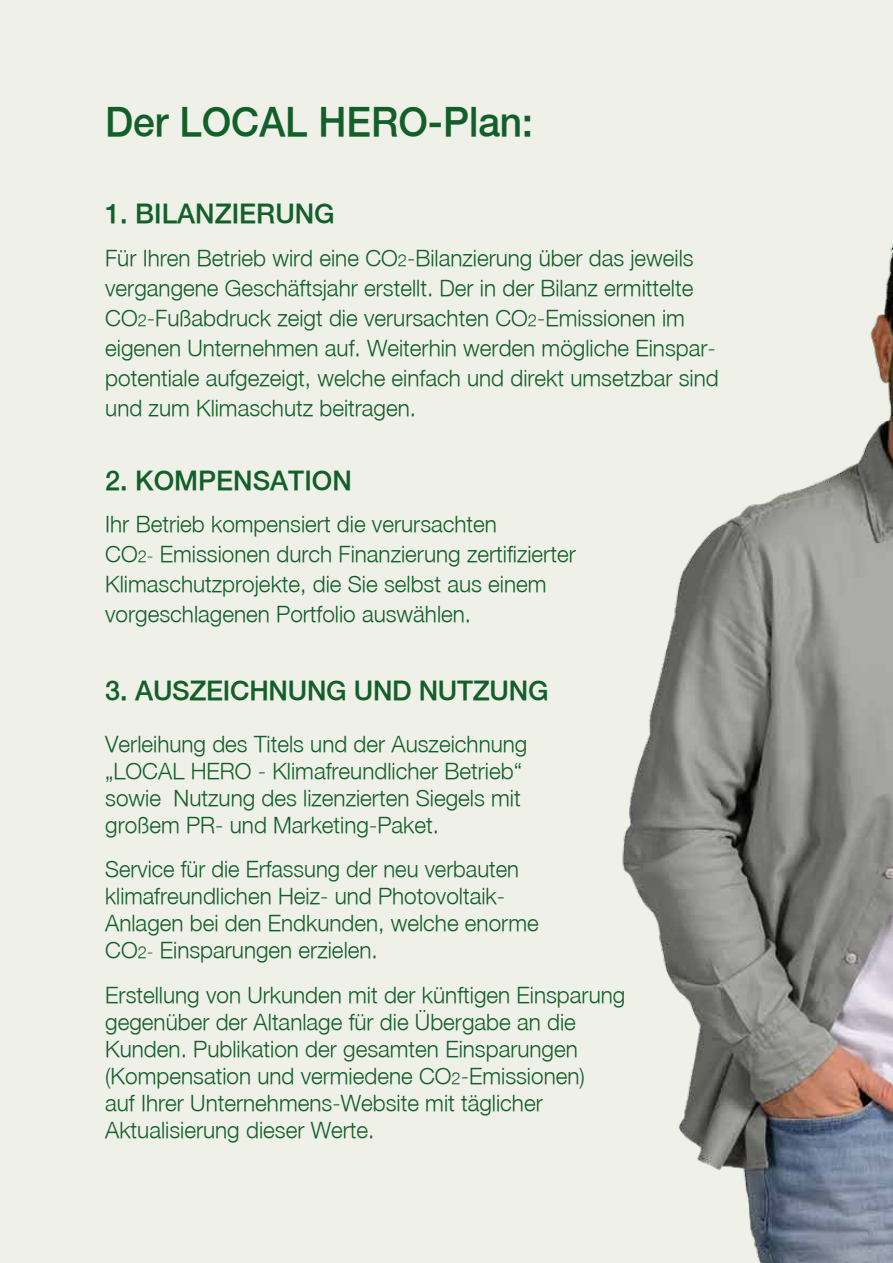
<style>
.page{position:relative;width:893px;height:1263px;background:#eff1e9}
.page>*{position:absolute;margin:0;border:0;box-sizing:border-box;transform-origin:0 0}
.t1{font:500 40.5px "Helvetica Neue 65";color:#135f29;scale:.96 1}
.t2{font:500 27px "Helvetica Neue 65";color:#135f29}
.t3{font:300 22.5px/27px "Helvetica Neue 45";color:#135f29}
.s1{font-size:16.5px}
.s2{font-size:18px}
</style>
<div class="page">
<img style="left:622px;top:244px;width:271px;height:1019px">
<h1 class="t1" style="left:105px;top:97px;width:447px">Der LOCAL HERO-Plan:</h1>
<p class="t2" style="left:105px;top:198px;width:231px">1. BILANZIERUNG</p>
<p class="t3" style="left:105px;top:243px;width:615px;line-height:30px">Für Ihren Betrieb wird eine CO<span class="s1">2</span>-Bilanzierung über das jeweils vergangene Geschäftsjahr erstellt. Der in der Bilanz ermittelte CO<span class="s1">2</span>-Fußabdruck zeigt die verursachten CO<span class="s1">2</span>-Emissionen im eigenen Unternehmen auf. Weiterhin werden mögliche Einspar&shy;potentiale aufgezeigt, welche einfach und direkt umsetzbar sind und zum Klimaschutz beitragen.</p>
<p class="t2" style="left:105px;top:464px;width:248px">2. KOMPENSATION</p>
<p class="t3" style="left:105px;top:509px;width:472px;line-height:30px">Ihr Betrieb kompensiert die verursachten<br>CO<span class="s1">2</span><span class="s2">-</span> Emissionen durch Finanzierung zertifizierter Klimaschutzprojekte, die Sie selbst aus einem vorgeschlagenen Portfolio auswählen.</p>
<p class="t2" style="left:105px;top:675px;width:445px">3. AUSZEICHNUNG UND NUTZUNG</p>
<p class="t3" style="left:105px;top:730px;width:424px">Verleihung des Titels und der Auszeichnung „LOCAL HERO - Klimafreundlicher Betrieb“ sowie Nutzung des lizenzierten Siegels mit großem PR- und Marketing-Paket.</p>
<p class="t3" style="left:105px;top:855px;width:435px">Service für die Erfassung der neu verbauten klimafreundlichen Heiz- und Photovoltaik-Anlagen bei den Endkunden, welche enorme CO<span class="s1">2</span><span class="s2">-</span> Einsparungen erzielen.</p>
<p class="t3" style="left:105px;top:981px;width:522px">Erstellung von Urkunden mit der künftigen Einsparung gegenüber der Altanlage für die Übergabe an die Kunden. Publikation der gesamten Einsparungen (Kompensation und vermiedene CO<span class="s1">2</span>-Emissionen)<br>auf Ihrer Unternehmens-Website mit täglicher Aktualisierung dieser Werte.</p>
</div>
